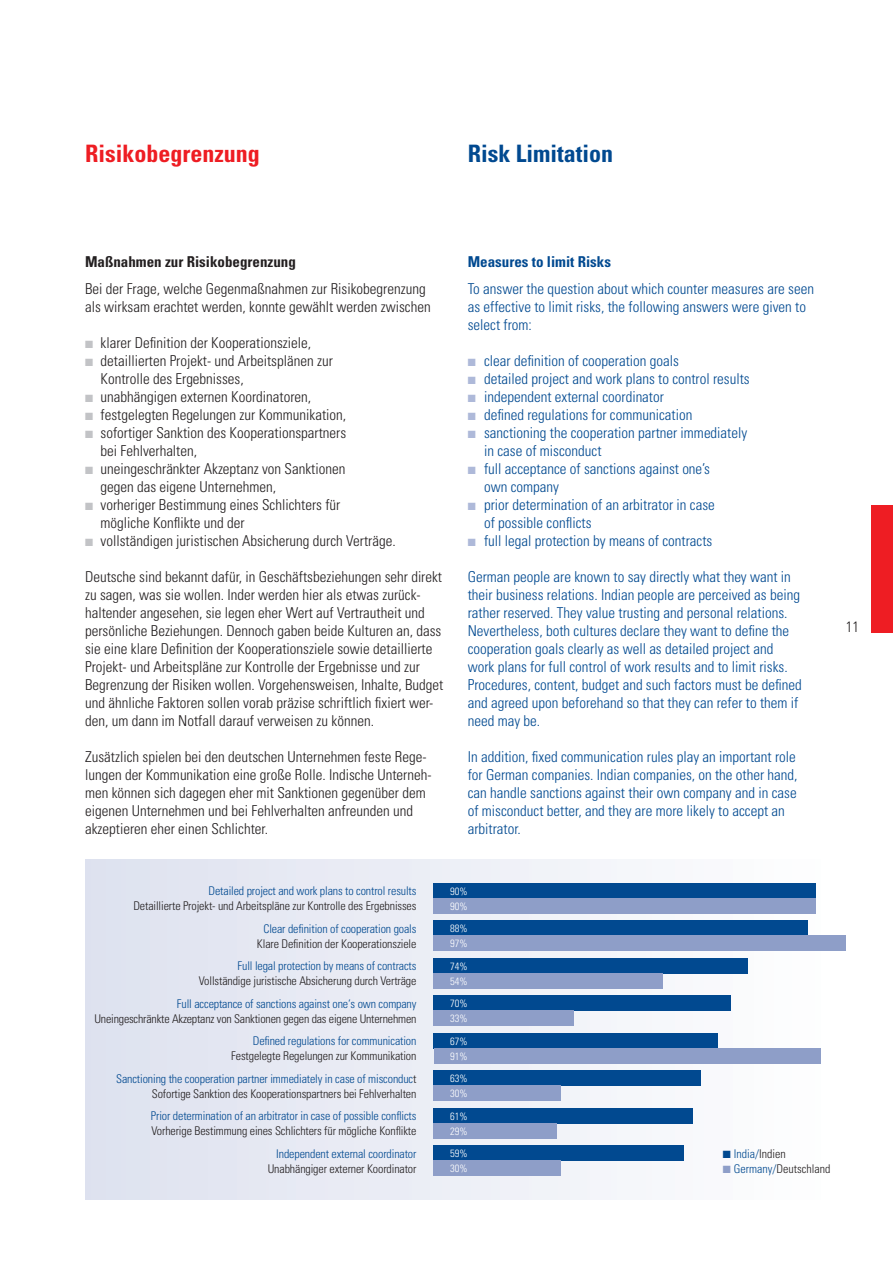
<style>
.page{position:relative;width:893px;height:1263px;background:#fff}
.page>*{position:absolute;margin:0;border:0;box-sizing:border-box;transform-origin:0 0}
.t1{font:700 condensed 24px "Univers";color:#ee1d23}
.t2{font:700 condensed 24px "Univers";color:#014990}
.t3{font:300 condensed 15px/18px "Univers";color:#231f20}
.t4{font:300 condensed 15px/18px "Univers";color:#014990}
.t5{font:700 condensed 15px "Univers";color:#231f20}
.t6{font:700 condensed 15px "Univers";color:#014990}
.t7{font:300 condensed 12px/22.5px "Univers";letter-spacing:-.01em;color:#014990;text-align:right}
.t8{font:300 condensed 12px "Univers";letter-spacing:-.01em;color:#231f20}
.t9{font:300 condensed 10.5px/15px "Univers";color:#fff}
.s1{color:#c2c3c6}
.s2{color:#aeb9d9}
.s3{color:#231f20}
.s4{color:#8e9ec8}
.s5{color:#014990}
</style>
<div class="page">
<div style="left:85px;top:859px;width:744px;height:340px;background:linear-gradient(to right,#dde1ef,#f4f6fa)"></div>
<div style="left:872px;top:505px;width:21px;height:128px;background:#ee1d23"></div>
<div style="left:433px;top:883px;width:383px;height:15px;background:#014990"></div>
<div style="left:433px;top:898px;width:383px;height:15px;background:#8e9ec8"></div>
<div style="left:433px;top:921px;width:375px;height:15px;background:#014990"></div>
<div style="left:433px;top:936px;width:413px;height:15px;background:#8e9ec8"></div>
<div style="left:433px;top:958px;width:315px;height:15px;background:#014990"></div>
<div style="left:433px;top:973px;width:230px;height:15px;background:#8e9ec8"></div>
<div style="left:433px;top:996px;width:298px;height:15px;background:#014990"></div>
<div style="left:433px;top:1011px;width:141px;height:15px;background:#8e9ec8"></div>
<div style="left:433px;top:1033px;width:285px;height:15px;background:#014990"></div>
<div style="left:433px;top:1071px;width:268px;height:15px;background:#014990"></div>
<div style="left:433px;top:1108px;width:260px;height:15px;background:#014990"></div>
<div style="left:433px;top:1146px;width:251px;height:15px;background:#014990"></div>
<div style="left:433px;top:1048px;width:387px;height:15px;background:#8e9ec8"></div>
<div style="left:433px;top:1086px;width:128px;height:15px;background:#8e9ec8"></div>
<div style="left:433px;top:1123px;width:124px;height:15px;background:#8e9ec8"></div>
<div style="left:433px;top:1161px;width:128px;height:15px;background:#8e9ec8"></div>
<h1 class="t1" style="left:85px;top:139px;width:176px">Risikobegrenzung</h1>
<h1 class="t2" style="left:468px;top:139px;width:147px">Risk Limitation</h1>
<p class="t5" style="left:85px;top:253px;width:212px">Maßnahmen zur Risikobegrenzung</p>
<p class="t3" style="left:85px;top:280px;width:347px">Bei der Frage, welche Gegenmaßnahmen zur Risikobegrenzung als wirksam erachtet werden, konnte gewählt werden zwischen</p>
<p class="t3" style="left:85px;top:334px;width:228px"><span class="s1">■</span> klarer Definition der Kooperationsziele,</p>
<p class="t3" style="left:101px;top:352px;width:234px;text-indent:-15px"><span class="s1">■</span> detaillierten Projekt- und Arbeitsplänen zur<br>Kontrolle des Ergebnisses,</p>
<p class="t3" style="left:85px;top:388px;width:228px"><span class="s1">■</span> unabhängigen externen Koordinatoren,</p>
<p class="t3" style="left:85px;top:406px;width:263px"><span class="s1">■</span> festgelegten Regelungen zur Kommunikation,</p>
<p class="t3" style="left:101px;top:424px;width:247px;text-indent:-15px"><span class="s1">■</span> sofortiger Sanktion des Kooperationspartners bei Fehlverhalten,</p>
<p class="t3" style="left:101px;top:460px;width:246px;text-indent:-15px"><span class="s1">■</span> uneingeschränkter Akzeptanz von Sanktionen gegen das eigene Unternehmen,</p>
<p class="t3" style="left:101px;top:496px;width:241px;text-indent:-15px"><span class="s1">■</span> vorheriger Bestimmung eines Schlichters für mögliche Konflikte und der</p>
<p class="t3" style="left:85px;top:532px;width:312px"><span class="s1">■</span> vollständigen juristischen Absicherung durch Verträge.</p>
<p class="t3" style="left:85px;top:568px;width:360px">Deutsche sind bekannt dafür, in Geschäftsbeziehungen sehr direkt zu sagen, was sie wollen. Inder werden hier als etwas zurück&shy;haltender angesehen, sie legen eher Wert auf Vertrautheit und persönliche Beziehungen. Dennoch gaben beide Kulturen an, dass sie eine klare Definition der Kooperationsziele sowie detaillierte Projekt- und Arbeitspläne zur Kontrolle der Ergebnisse und zur Begrenzung der Risiken wollen. Vorgehensweisen, Inhalte, Budget und ähnliche Faktoren sollen vorab präzise schriftlich fixiert wer&shy;den, um dann im Notfall darauf verweisen zu können.</p>
<p class="t3" style="left:85px;top:748px;width:348px">Zusätzlich spielen bei den deutschen Unternehmen feste Rege&shy;lungen der Kommunikation eine große Rolle. Indische Unterneh&shy;men können sich dagegen eher mit Sanktionen gegenüber dem eigenen Unternehmen und bei Fehlverhalten anfreunden und akzeptieren eher einen Schlichter.</p>
<p class="t6" style="left:468px;top:253px;width:145px">Measures to limit Risks</p>
<p class="t4" style="left:468px;top:280px;width:348px">To answer the question about which counter measures are seen as effective to limit risks, the following answers were given to select from:</p>
<p class="t4" style="left:468px;top:352px;width:213px"><span class="s2">■</span> clear definition of cooperation goals</p>
<p class="t4" style="left:468px;top:370px;width:284px"><span class="s2">■</span> detailed project and work plans to control results</p>
<p class="t4" style="left:468px;top:388px;width:198px"><span class="s2">■</span> independent external coordinator</p>
<p class="t4" style="left:468px;top:406px;width:226px"><span class="s2">■</span> defined regulations for communication</p>
<p class="t4" style="left:484px;top:424px;width:265px;text-indent:-16px"><span class="s2">■</span> sanctioning the cooperation partner immediately in case of misconduct</p>
<p class="t4" style="left:484px;top:460px;width:228px;text-indent:-16px"><span class="s2">■</span> full acceptance of sanctions against one’s own company</p>
<p class="t4" style="left:484px;top:496px;width:232px;text-indent:-16px"><span class="s2">■</span> prior determination of an arbitrator in case of possible conflicts</p>
<p class="t4" style="left:468px;top:532px;width:246px"><span class="s2">■</span> full legal protection by means of contracts</p>
<p class="t4" style="left:468px;top:568px;width:335px">German people are known to say directly what they want in their business relations. Indian people are perceived as being rather reserved. They value trusting and personal relations.<br>Nevertheless, both cultures declare they want to define the cooperation goals clearly as well as detailed project and work plans for full control of work results and to limit risks.<br>Procedures, content, budget and such factors must be defined and agreed upon beforehand so that they can refer to them if need may be.</p>
<p class="t4" style="left:468px;top:748px;width:331px">In addition, fixed communication rules play an important role for German companies. Indian companies, on the other hand, can handle sanctions against their own company and in case of misconduct better, and they are more likely to accept an arbitrator.</p>
<p class="t3" style="left:846px;top:618px;width:15px">11</p>
<p class="t7" style="left:208px;top:880px;width:210px">Detailed project and work plans to control results</p>
<p class="t8" style="left:133px;top:899px;width:285px">Detaillierte Projekt- und Arbeitspläne zur Kontrolle des Ergebnisses</p>
<p class="t7" style="left:263px;top:917px;width:155px">Clear definition of cooperation goals</p>
<p class="t8" style="left:257px;top:936px;width:161px">Klare Definition der Kooperationsziele</p>
<p class="t7" style="left:238px;top:955px;width:180px">Full legal protection by means of contracts</p>
<p class="t8" style="left:199px;top:974px;width:219px">Vollständige juristische Absicherung durch Verträge</p>
<p class="t7" style="left:177px;top:992px;width:241px">Full acceptance of sanctions against one‘s own company</p>
<p class="t8" style="left:94px;top:1011px;width:324px">Uneingeschränkte Akzeptanz von Sanktionen gegen das eigene Unternehmen</p>
<p class="t7" style="left:253px;top:1030px;width:165px">Defined regulations for communication</p>
<p class="t7" style="left:116px;top:1045px;width:302px"><span class="s3">Festgelegte Regelungen zur Kommunikation<br></span>Sanctioning the cooperation partner immediately in case of misconduc<span class="s3">t</span></p>
<p class="t8" style="left:152px;top:1086px;width:266px">Sofortige Sanktion des Kooperationspartners bei Fehlverhalten</p>
<p class="t7" style="left:151px;top:1105px;width:267px">Prior determination of an arbitrator in case of possible conflicts</p>
<p class="t8" style="left:151px;top:1124px;width:267px">Vorherige Bestimmung eines Schlichters für mögliche Konflikte</p>
<p class="t7" style="left:276px;top:1142px;width:142px">Independent external coordinator</p>
<p class="t8" style="left:268px;top:1161px;width:150px">Unabhängiger externer Koordinator</p>
<p class="t9" style="left:450px;top:883px;width:19px">90%<br>90%</p>
<p class="t9" style="left:450px;top:921px;width:19px">88%<br>97%</p>
<p class="t9" style="left:450px;top:958px;width:19px">74%<br>54%</p>
<p class="t9" style="left:450px;top:996px;width:19px">70%<br>33%</p>
<p class="t9" style="left:450px;top:1033px;width:19px">67%<br>91%</p>
<p class="t9" style="left:450px;top:1071px;width:19px">63%<br>30%</p>
<p class="t9" style="left:450px;top:1108px;width:19px">61%<br>29%</p>
<p class="t9" style="left:450px;top:1146px;width:19px">59%<br>30%</p>
<p class="t7" style="left:723px;top:1142px;width:64px">■ India/<span class="s3">Indien</span></p>
<p class="t8" style="left:723px;top:1161px;width:109px"><span class="s4">■</span> <span class="s5">Germany/</span>Deutschland</p>
</div>
